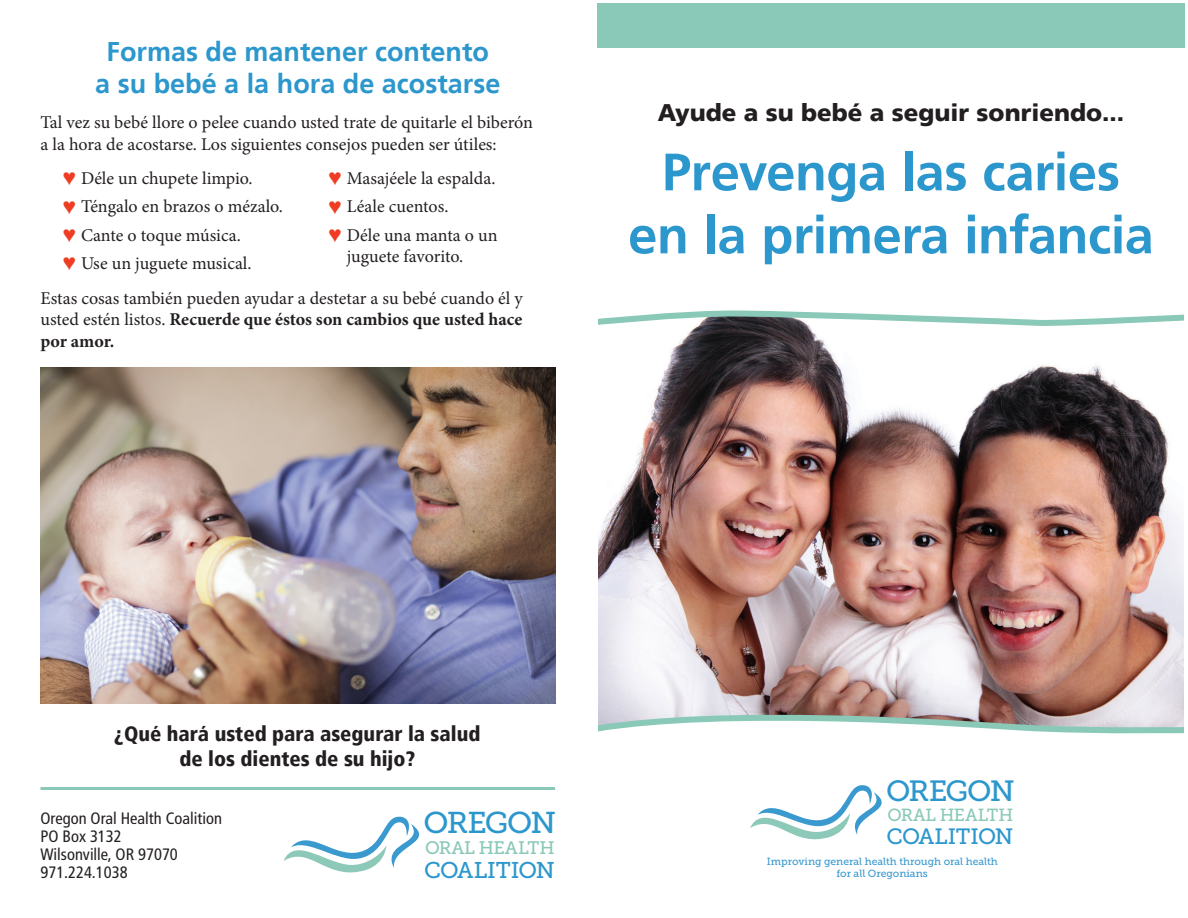
<style>
.page{position:relative;width:1188px;height:918px;background:#fff}
.page>*{position:absolute;margin:0;border:0;box-sizing:border-box;transform-origin:0 0}
.t1{font:700 52.5px/63px "Frutiger LT";letter-spacing:-.01em;color:#2c97cd;text-align:center}
.t2{font:30px "Museo Slab 500";letter-spacing:-.06em;color:#2c97cd}
.t3{font:29.1px "Museo Slab 500";letter-spacing:-.06em;color:#2c97cd}
.t4{font:700 27px/32.4px "Frutiger LT";color:#2c97cd;text-align:center}
.t5{font:900 24px "Frutiger LT";color:#231f20}
.t6{font:22.65px "Museo Slab 500";letter-spacing:-.025em;color:#2c97cd}
.t7{font:22.05px "Museo Slab 500";letter-spacing:-.025em;color:#2c97cd}
.t8{font:900 condensed 21px/25.2px "Frutiger LT";color:#231f20;text-align:center}
.t9{font:18px/28.3px "Minion Pro";color:#231f20}
.t10{font:18px "Museo Slab 500";letter-spacing:-.01em;color:#8ac8b7}
.t11{font:17.55px "Museo Slab 500";letter-spacing:-.01em;color:#8ac8b7}
.t12{font:condensed 16.5px/18px "Frutiger LT";color:#231f20}
.t13{font:10.35px/12.3px "Museo Slab 500";letter-spacing:-.005em;color:#3a9acf;text-align:center}
.s1{color:#ef3c22}
.s2{font-weight:700}
</style>
<div class="page">
<hr style="left:40px;top:787px;width:515px;height:3px;background:#8ac8b7">
<img style="left:40px;top:367px;width:515px;height:337px">
<img style="left:598px;top:310px;width:586px;height:530px">
<div style="left:597px;top:3px;width:588px;height:45px;background:#8ac8b7"></div>
<svg style="left:284px;top:816px;width:135px;height:57px"></svg>
<svg style="left:750px;top:785px;width:132px;height:54px"></svg>
<h3 class="t4" style="left:95px;top:35px;width:407px">Formas de mantener contento<br>a su bebé a la hora de acostarse</h3>
<p class="t9" style="left:40px;top:112px;width:494px;line-height:21.6px">Tal vez su bebé llore o pelee cuando usted trate de quitarle el biberón a la hora de acostarse. Los siguientes consejos pueden ser útiles:</p>
<p class="t9" style="left:63px;top:164px;width:221px"><span class="s1">♥</span> Déle un chupete limpio.<br><span class="s1">♥</span> Téngalo en brazos o mézalo. <span class="s1">♥</span> Cante o toque música.<br><span class="s1">♥</span> Use un juguete musical.</p>
<p class="t9" style="left:329px;top:164px;width:170px"><span class="s1">♥</span> Masajéele la espalda. <span class="s1">♥</span> Léale cuentos.<br><span class="s1">♥</span> Déle una manta o un</p>
<p class="t9" style="left:347px;top:242px;width:118px">juguete favorito.</p>
<p class="t9" style="left:40px;top:287px;width:484px;line-height:21.6px;text-align:justify">Estas cosas también pueden ayudar a destetar a su bebé cuando él y usted estén listos. <span class="s2">Recuerde que éstos son cambios que usted hace por amor.</span></p>
<h3 class="t5" style="left:658px;top:98px;width:468px">Ayude a su bebé a seguir sonriendo...</h3>
<h1 class="t1" style="left:628px;top:141px;width:527px">Prevenga las caries en la primera infancia</h1>
<p class="t8" style="left:114px;top:721px;width:368px">¿Qué hará usted para asegurar la salud de los dientes de su hijo?</p>
<p class="t12" style="left:40px;top:809px;width:183px">Oregon Oral Health Coalition<br>PO Box 3132<br>Wilsonville, OR 97070<br>971.224.1038</p>
<h2 class="t2" style="left:424px;top:806px;width:134px">OREGON</h2>
<p class="t10" style="left:425px;top:838px;width:131px">ORAL HEALTH</p>
<p class="t6" style="left:424px;top:857px;width:132px">COALITION</p>
<h3 class="t3" style="left:886px;top:775px;width:130px">OREGON</h3>
<p class="t11" style="left:887px;top:805px;width:127px">ORAL HEALTH</p>
<p class="t7" style="left:887px;top:825px;width:128px">COALITION</p>
<p class="t13" style="left:767px;top:856px;width:232px">Improving general health through oral health for all Oregonians</p>
</div>
